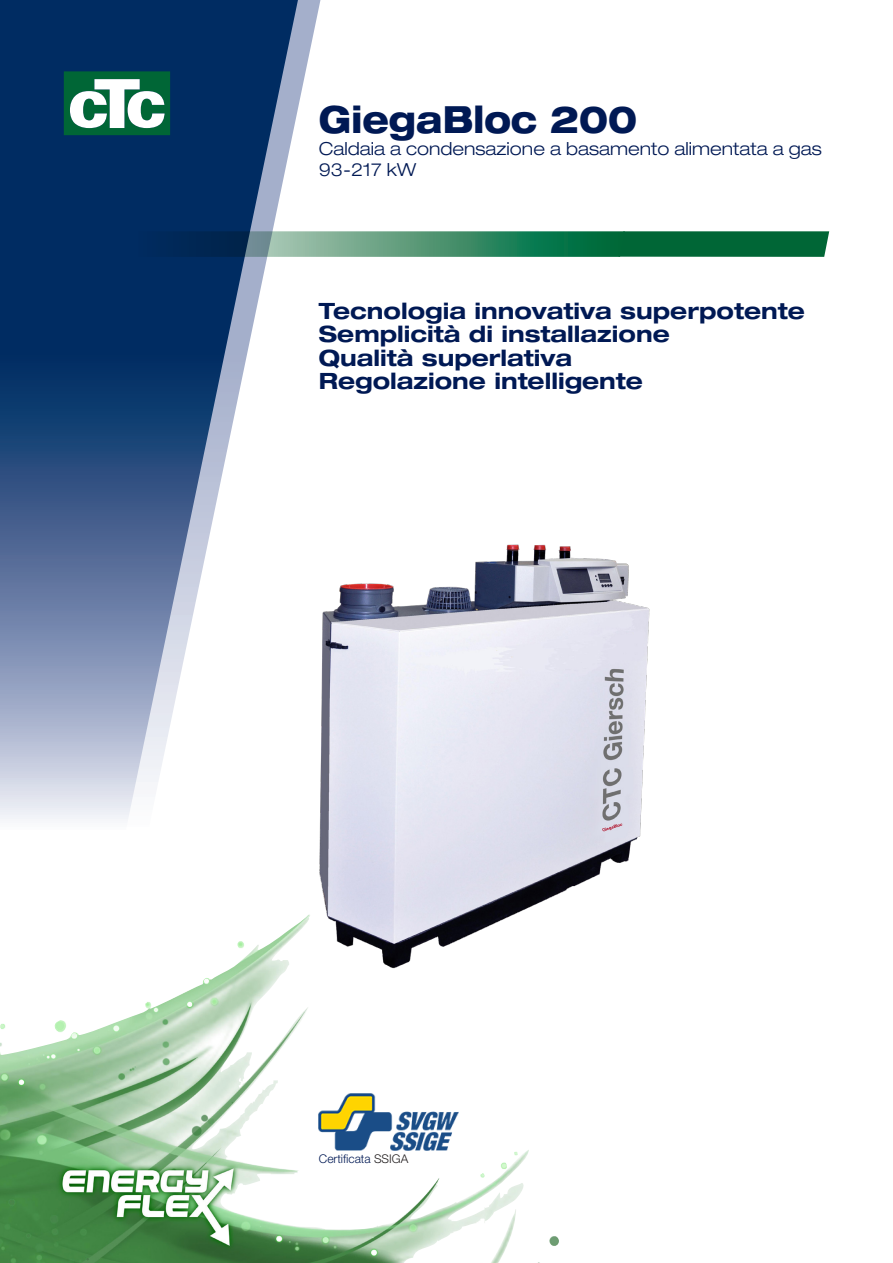
<style>
.page{position:relative;width:893px;height:1263px;background:#fff}
.page>*{position:absolute;margin:0;border:0;box-sizing:border-box;transform-origin:0 0}
.Rubrik_1{font:800 expanded 37.5px "Helvetica Neue LT Std";color:#001954;scale:.87 1}
.Underrubrik_1{font:700 expanded 22.5px "Helvetica Neue LT Std";color:#001954}
.Underrubrik_1-2{font:300 expanded 18px "Helvetica Neue LT Std";color:#001954}
.t1{font:300 12px "Helvetica Neue LT Std";color:#001954}
.s1{color:#231f20}
</style>
<div class="page">
<svg style="left:0;top:0;width:301px;height:819px"></svg>
<svg style="left:138px;top:231px;width:691px;height:26px"></svg>
<svg style="left:64px;top:71px;width:106px;height:64px"></svg>
<img style="left:0;top:915px;width:529px;height:348px">
<img style="left:319px;top:1094px;width:139px;height:56px">
<img style="left:319px;top:544px;width:331px;height:466px">
<p class="Rubrik_1" style="left:319px;top:96px;width:367px">GiegaBloc 200</p>
<p class="Underrubrik_1-2" style="left:319px;top:138px;width:504px">Caldaia a condensazione a basamento alimentata a gas</p>
<p class="Underrubrik_1-2" style="left:319px;top:159px;width:99px">93-217 kW</p>
<p class="Underrubrik_1" style="left:319px;top:297px;width:487px">Tecnologia innovativa superpotente</p>
<p class="Underrubrik_1" style="left:319px;top:320px;width:352px">Semplicità di installazione</p>
<p class="Underrubrik_1" style="left:319px;top:343px;width:255px">Qualità superlativa</p>
<p class="Underrubrik_1" style="left:319px;top:367px;width:325px">Regolazione intelligente</p>
<p class="t1" style="left:319px;top:1151px;width:91px">Certificata <span class="s1">SSIGA</span></p>
</div>
